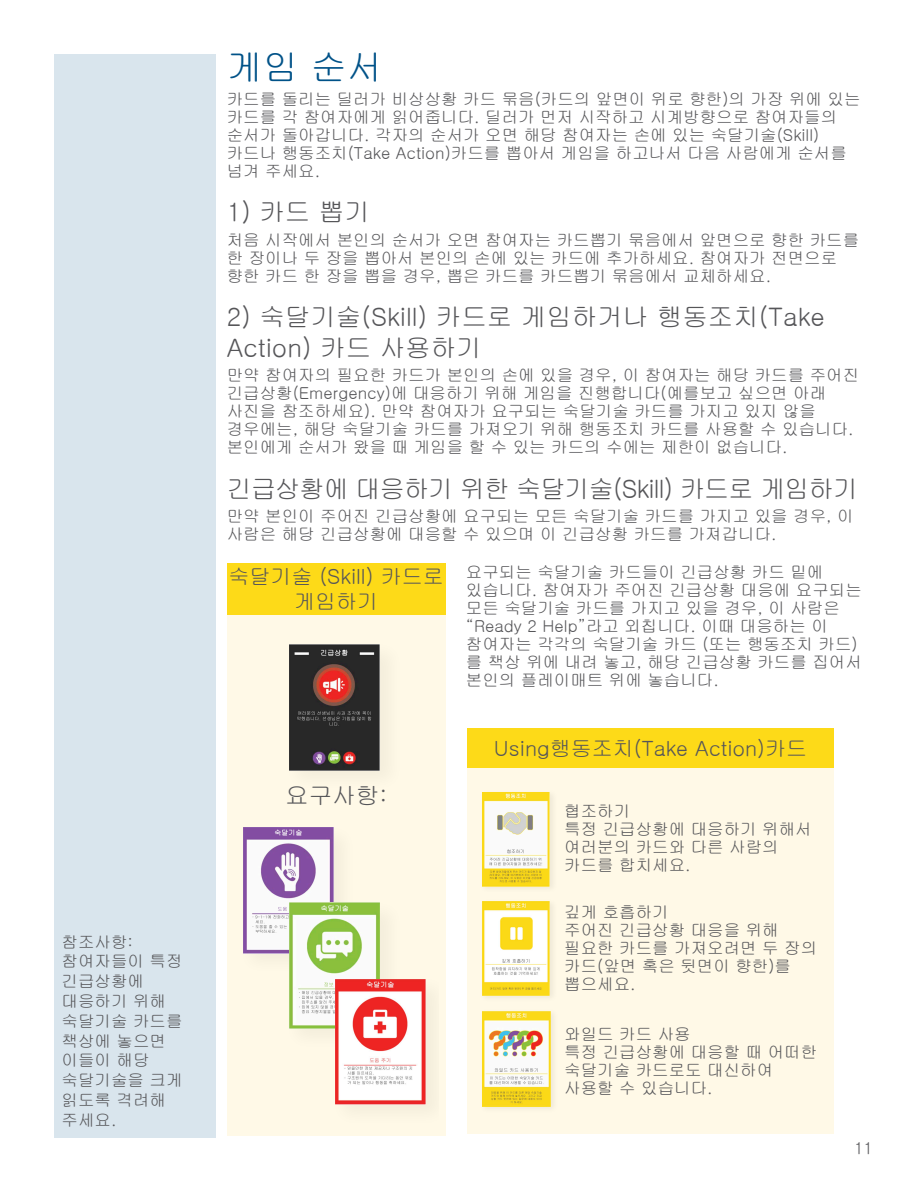
<style>
.page{position:relative;width:918px;height:1188px;background:#fff}
.page>*{position:absolute;margin:0;border:0;box-sizing:border-box;transform-origin:0 0}
.Heading{font:36px "Gulim";color:#005288}
.Heading_2_-_ital{font:25.5px/30.6px "Gulim";color:#565659}
.Heading_2_-_ital-2{font:25.5px "Gulim";letter-spacing:-.03em;color:#565659}
.t1{font:23.7px "Gulim";color:#565659}
.t2{font:21px/25.2px "Gulim";color:#565659;text-align:center}
.t3{font:16.5px/18px "Gulim";color:#565659}
</style>
<div class="page">
<div style="left:54px;top:54px;width:162px;height:1084px;background:#d9e5ed"></div>
<div style="left:227px;top:602px;width:219px;height:533px;background:#fff9e7"></div>
<div style="left:227px;top:563px;width:218px;height:52px;background:#fdda18"></div>
<img style="left:243px;top:827px;width:91px;height:126px">
<img style="left:278px;top:892px;width:103px;height:137px">
<img style="left:290px;top:903px;width:89px;height:125px">
<img style="left:324px;top:969px;width:104px;height:136px">
<img style="left:336px;top:979px;width:90px;height:126px">
<img style="left:289px;top:667px;width:92px;height:104px">
<img style="left:289px;top:644px;width:91px;height:126px">
<div style="left:467px;top:767px;width:367px;height:367px;background:#fff9e7"></div>
<div style="left:467px;top:729px;width:367px;height:39px;background:#fdda18"></div>
<div style="left:478px;top:789px;width:80px;height:104px;background:#000;opacity:.07"></div>
<img style="left:483px;top:793px;width:67px;height:93px">
<div style="left:478px;top:898px;width:80px;height:105px;background:#000;opacity:.07"></div>
<img style="left:483px;top:901px;width:67px;height:94px">
<div style="left:478px;top:1008px;width:81px;height:106px;background:#000;opacity:.07"></div>
<img style="left:483px;top:1012px;width:68px;height:95px">
<p class="t3" style="left:62px;top:933px;width:73px">참조사항:</p>
<p class="t3" style="left:62px;top:952px;width:122px;line-height:19.8px">참여자들이 특정 긴급상황에 대응하기 위해 숙달기술 카드를 책상에 놓으면 이들이 해당 숙달기술을 크게 읽도록 격려해 주세요.</p>
<h2 class="Heading" style="left:227px;top:49px;width:157px">게임 순서</h2>
<p class="t3" style="left:227px;top:90px;width:635px">카드를 돌리는 딜러가 비상상황 카드 묶음(카드의 앞면이 위로 향한)의 가장 위에 있는 카드를 각 참여자에게 읽어줍니다. 딜러가 먼저 시작하고 시계방향으로 참여자들의 순서가 돌아갑니다. 각자의 순서가 오면 해당 참여자는 손에 있는 숙달기술(Skill) 카드나 행동조치(Take Action)카드를 뽑아서 게임을 하고나서 다음 사람에게 순서를 넘겨 주세요.</p>
<h3 class="Heading_2_-_ital" style="left:227px;top:197px;width:145px">1) 카드 뽑기</h3>
<p class="t3" style="left:227px;top:231px;width:634px">처음 시작에서 본인의 순서가 오면 참여자는 카드뽑기 묶음에서 앞면으로 향한 카드를 한 장이나 두 장을 뽑아서 본인의 손에 있는 카드에 추가하세요. 참여자가 전면으로 향한 카드 한 장을 뽑을 경우, 뽑은 카드를 카드뽑기 묶음에서 교체하세요.</p>
<h3 class="Heading_2_-_ital" style="left:227px;top:302px;width:600px">2) 숙달기술(Skill) 카드로 게임하거나 행동조치(Take<br>Action) 카드 사용하기</h3>
<p class="t3" style="left:227px;top:367px;width:634px">만약 참여자의 필요한 카드가 본인의 손에 있을 경우, 이 참여자는 해당 카드를 주어진 긴급상황(Emergency)에 대응하기 위해 게임을 진행합니다(예를보고 싶으면 아래 사진을 참조하세요). 만약 참여자가 요구되는 숙달기술 카드를 가지고 있지 않을 경우에는, 해당 숙달기술 카드를 가져오기 위해 행동조치 카드를 사용할 수 있습니다. 본인에게 순서가 왔을 때 게임을 할 수 있는 카드의 수에는 제한이 없습니다.</p>
<h3 class="Heading_2_-_ital-2" style="left:227px;top:475px;width:633px">긴급상황에 대응하기 위한 숙달기술(Skill) 카드로 게임하기</h3>
<p class="t3" style="left:227px;top:507px;width:628px">만약 본인이 주어진 긴급상황에 요구되는 모든 숙달기술 카드를 가지고 있을 경우, 이 사람은 해당 긴급상황에 대응할 수 있으며 이 긴급상황 카드를 가져갑니다.</p>
<p class="t3" style="left:466px;top:563px;width:397px">요구되는 숙달기술 카드들이 긴급상황 카드 밑에 있습니다. 참여자가 주어진 긴급상황 대응에 요구되는 모든 숙달기술 카드를 가지고 있을 경우, 이 사람은 “Ready 2 Help”라고 외칩니다. 이때 대응하는 이 참여자는 각각의 숙달기술 카드 (또는 행동조치 카드) 를 책상 위에 내려 놓고, 해당 긴급상황 카드를 집어서 본인의 플레이매트 위에 놓습니다.</p>
<p class="t2" style="left:228px;top:564px;width:217px">숙달기술 (Skill) 카드로 게임하기</p>
<p class="t1" style="left:285px;top:783px;width:104px">요구사항:</p>
<p class="t2" style="left:494px;top:736px;width:315px">Using행동조치(Take Action)카드</p>
<p class="t3" style="left:564px;top:802px;width:67px">협조하기</p>
<p class="t3" style="left:564px;top:820px;width:249px">특정 긴급상황에 대응하기 위해서 여러분의 카드와 다른 사람의 카드를 합치세요.</p>
<p class="t3" style="left:564px;top:903px;width:106px">깊게 호흡하기</p>
<p class="t3" style="left:564px;top:921px;width:254px">주어진 긴급상황 대응을 위해 필요한 카드를 가져오려면 두 장의 카드(앞면 혹은 뒷면이 향한)를 뽑으세요.</p>
<p class="t3" style="left:564px;top:1025px;width:128px">와일드 카드 사용</p>
<p class="t3" style="left:564px;top:1043px;width:254px">특정 긴급상황에 대응할 때 어떠한 숙달기술 카드로도 대신하여 사용할 수 있습니다.</p>
<p class="t3" style="left:854px;top:1139px;width:20px">11</p>
</div>
